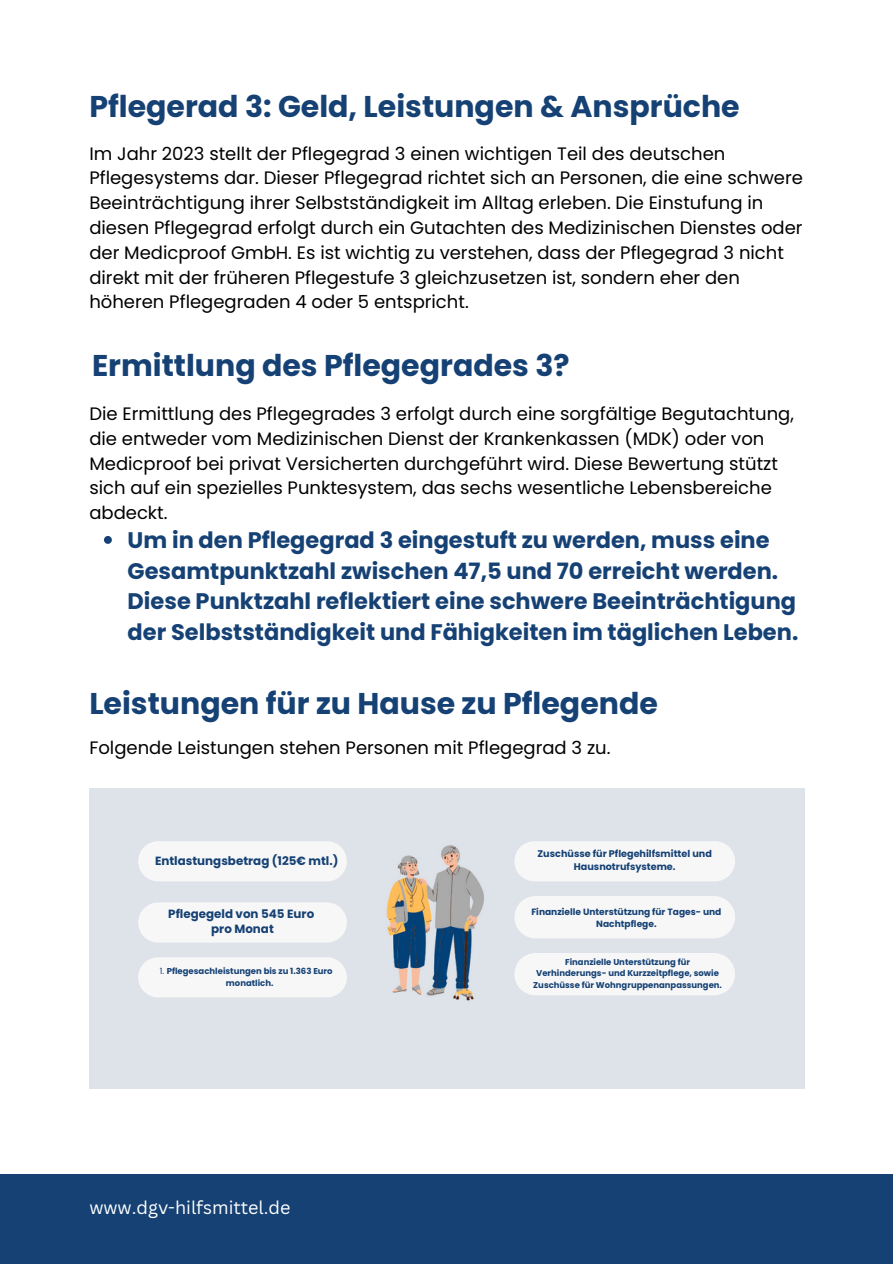
<style>
.page{position:relative;width:893px;height:1264px;background:#fff}
.page>*{position:absolute;margin:0;border:0;box-sizing:border-box;transform-origin:0 0}
.t1{font:700 30px "Poppins";color:#154174}
.t2{font:700 22.5px/30.3px "Poppins";color:#154174}
.t3{font:18px/24.8px "Poppins";color:#000}
.t4{font:18px "Canva Sans";color:#fff}
.t5{font:700 11.85px "Poppins";color:#154174}
.t6{font:700 9.6px/12.9px "Poppins";color:#154174;text-align:center}
.t7{font:700 9.15px/12.1px "Poppins";color:#154174;text-align:center}
.t8{font:700 8.55px/11.2px "Poppins";color:#154174}
.t9{font:700 8.4px/11.2px "Poppins";color:#154174;text-align:center}
.s1{font-weight:400}
</style>
<div class="page">
<div style="left:89px;top:788px;width:715px;height:300px;background:#dee3e9"></div>
<svg style="left:138px;top:841px;width:209px;height:40px"></svg>
<svg style="left:138px;top:902px;width:209px;height:40px"></svg>
<svg style="left:138px;top:957px;width:209px;height:40px"></svg>
<svg style="left:514px;top:841px;width:221px;height:40px"></svg>
<svg style="left:514px;top:896px;width:221px;height:42px"></svg>
<svg style="left:514px;top:953px;width:221px;height:42px"></svg>
<div style="left:0;top:1174px;width:892px;height:89px;background:#154174"></div>
<svg style="left:104px;top:536px;width:8px;height:8px"></svg>
<p class="t1" style="left:89px;top:85px;width:652px">Pflegerad 3: Geld, Leistungen &amp; Ansprüche</p>
<p class="t3" style="left:89px;top:141px;width:715px">Im Jahr 2023 stellt der Pflegegrad 3 einen wichtigen Teil des deutschen Pflegesystems dar. Dieser Pflegegrad richtet sich an Personen, die eine schwere Beeinträchtigung ihrer Selbstständigkeit im Alltag erleben. Die Einstufung in diesen Pflegegrad erfolgt durch ein Gutachten des Medizinischen Dienstes oder der Medicproof GmbH. Es ist wichtig zu verstehen, dass der Pflegegrad 3 nicht direkt mit der früheren Pflegestufe 3 gleichzusetzen ist, sondern eher den höheren Pflegegraden 4 oder 5 entspricht.</p>
<p class="t1" style="left:92px;top:344px;width:479px">Ermittlung des Pflegegrades 3?</p>
<p class="t3" style="left:89px;top:401px;width:706px">Die Ermittlung des Pflegegrades 3 erfolgt durch eine sorgfältige Begutachtung, die entweder vom Medizinischen Dienst der Krankenkassen (MDK) oder von Medicproof bei privat Versicherten durchgeführt wird. Diese Bewertung stützt sich auf ein spezielles Punktesystem, das sechs wesentliche Lebensbereiche abdeckt.</p>
<p class="t2" style="left:128px;top:525px;width:672px">Um in den Pflegegrad 3 eingestuft zu werden, muss eine Gesamtpunktzahl zwischen 47,5 und 70 erreicht werden.<br>Diese Punktzahl reflektiert eine schwere Beeinträchtigung der Selbstständigkeit und Fähigkeiten im täglichen Leben.</p>
<p class="t1" style="left:89px;top:682px;width:570px">Leistungen für zu Hause zu Pflegende</p>
<p class="t3" style="left:89px;top:735px;width:522px">Folgende Leistungen stehen Personen mit Pflegegrad 3 zu.</p>
<p class="t5" style="left:155px;top:852px;width:185px">Entlastungsbetrag (125€ mtl.)</p>
<p class="t5" style="left:168px;top:905px;width:147px">Pflegegeld von 545 Euro</p>
<p class="t5" style="left:211px;top:921px;width:64px">pro Monat</p>
<p class="t8" style="left:226px;top:965px;width:108px;text-indent:-66px"><span class="s1">1.</span> Pflegesachleistungen bis zu 1.363 Euro monatlich.</p>
<p class="t4" style="left:89px;top:1195px;width:203px">www.dgv-hilfsmittel.de</p>
<p class="t6" style="left:537px;top:847px;width:176px">Zuschüsse für Pflegehilfsmittel und<br>Hausnotrufsysteme.</p>
<p class="t7" style="left:531px;top:906px;width:191px">Finanzielle Unterstützung für Tages- und<br>Nachtpflege.</p>
<p class="t9" style="left:533px;top:956px;width:190px">Finanzielle Unterstützung für<br>Verhinderungs- und Kurzzeitpflege, sowie<br>Zuschüsse für Wohngruppenanpassungen.</p>
</div>
